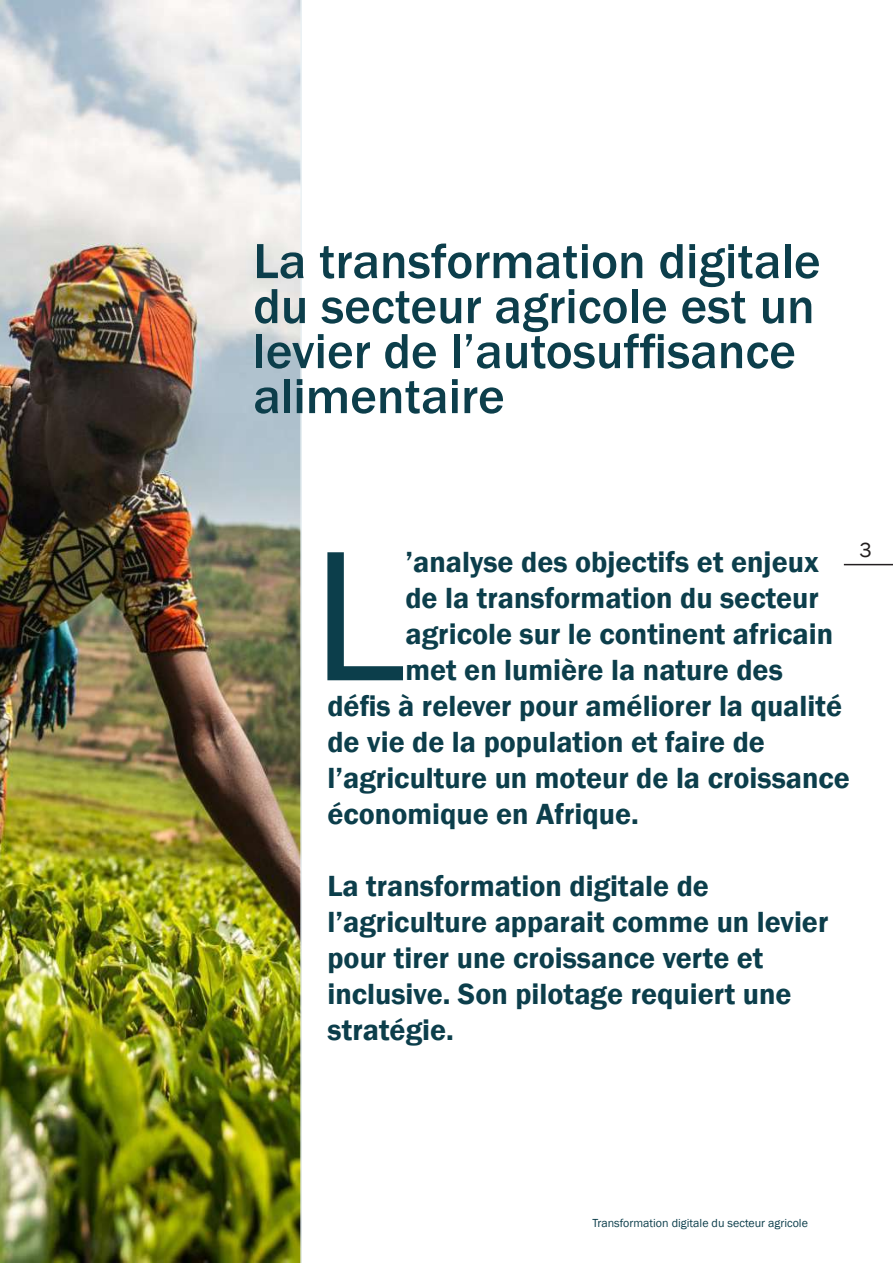
<style>
.page{position:relative;width:893px;height:1263px;background:#fff}
.page>*{position:absolute;margin:0;border:0;box-sizing:border-box;transform-origin:0 0}
.t1{font:192px "Franklin Gothic";color:#0c3e4b}
.t2{font:500 51px/45px "Franklin Gothic";color:#0c3e4b}
.t3{font:600 30px/36px "Franklin Gothic";color:#0c3e4b}
.t4{font:21px "Franklin Gothic";color:#231f20}
.t5{font:12px "Franklin Gothic";color:#0c3e4b}
</style>
<div class="page">
<hr style="left:844px;top:564px;width:49px;height:1px;background:#231f20">
<img style="left:0;top:0;width:302px;height:1263px">
<h2 class="t2" style="left:253px;top:239px;width:569px">La transformation digitale du secteur agricole est un levier de l’autosuffisance alimentaire</h2>
<h1 class="t1" style="left:311px;top:497px;width:96px">L</h1>
<p class="t3" style="left:405px;top:545px;width:415px">’analyse des objectifs et enjeux</p>
<p class="t3" style="left:405px;top:581px;width:415px">de la transformation du secteur</p>
<p class="t3" style="left:405px;top:617px;width:429px">agricole sur le continent africain</p>
<p class="t3" style="left:405px;top:653px;width:379px">met en lumière la nature des</p>
<p class="t3" style="left:327px;top:689px;width:516px">défis à relever pour améliorer la qualité</p>
<p class="t3" style="left:327px;top:725px;width:439px">de vie de la population et faire de</p>
<p class="t3" style="left:327px;top:761px;width:524px">l’agriculture un moteur de la croissance</p>
<p class="t3" style="left:327px;top:797px;width:313px">économique en Afrique.</p>
<p class="t4" style="left:859px;top:537px;width:14px">3</p>
<p class="t3" style="left:327px;top:869px;width:502px">La transformation digitale de l’agriculture apparait comme un levier pour tirer une croissance verte et inclusive. Son pilotage requiert une stratégie.</p>
<p class="t5" style="left:592px;top:1215px;width:217px">Transformation digitale du secteur agricole</p>
</div>
